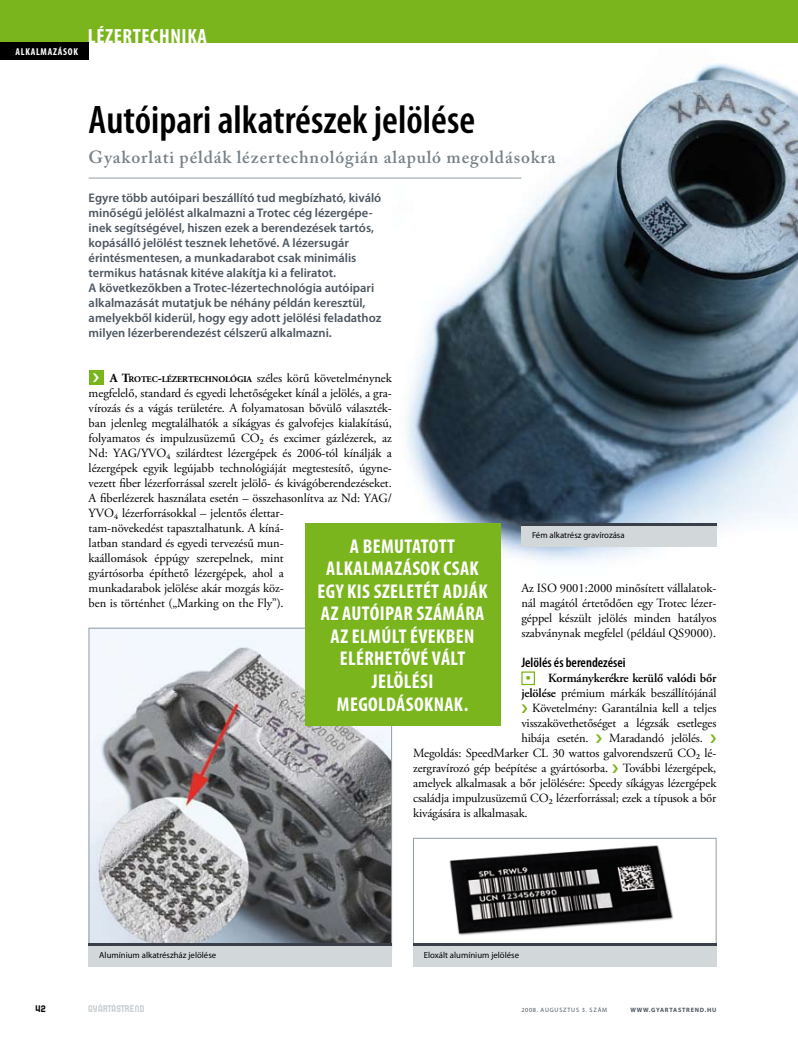
<style>
.page{position:relative;width:798px;height:1053px;background:#fff}
.page>*{position:absolute;margin:0;border:0;box-sizing:border-box;transform-origin:0 0}
.t1{font:600 condensed 40px "Myriad Pro";color:#000}
.t2{font:700 condensed 20.62px "Myriad Pro";letter-spacing:.03em;color:#fff}
.t3{font:700 condensed 20px/22.5px "Myriad Pro";letter-spacing:.02em;color:#fff;text-align:center}
.t4{font:600 17.5px "Adobe Caslon Pro";letter-spacing:.05em;color:#768187}
.t5{font:600 condensed 13.75px "Myriad Pro";color:#000}
.t6{font:12.5px/15px "Adobe Garamond Pro";letter-spacing:-.005em;color:#000}
.t7{font:600 12.5px/15px "Myriad Pro";color:#4e5761}
.t8{font:600 12.5px "Adobe Garamond Pro";letter-spacing:-.01em;color:#000}
.t9{font:10.12px "SF Speedwaystar Condensed";letter-spacing:.02em;color:#c7cdd0}
.t10{font:700 condensed 10px "Myriad Pro";letter-spacing:.07em;color:#fff}
.t11{font:10px "SF Speedwaystar";color:#000}
.t12{font:8.75px "Myriad Pro";color:#000}
.t13{font:6.25px "Myriad Pro";letter-spacing:.12em;color:#4e5761}
.t14{font:700 6.25px "Myriad Pro";letter-spacing:.12em;color:#4e5761}
.s1{font-weight:700}
.s2{font-weight:700;font-size:8.75px}
.s3{font-weight:700;color:#7ab51d}
.s4{font-weight:600}
</style>
<div class="page">
<img style="left:305px;top:63px;width:492px;height:550px">
<div style="left:0;top:0;width:797px;height:43px;background:#7ab51d"></div>
<hr style="left:797px;top:0;width:1px;height:43px;background:#7ab51d">
<img style="left:91px;top:630px;width:299px;height:313px">
<img style="left:428px;top:837px;width:265px;height:98px">
<div style="left:413px;top:838px;width:303px;height:120px;border:1px solid #929fa7"></div>
<div style="left:0;top:43px;width:89px;height:17px;background:#000"></div>
<div style="left:89px;top:370px;width:14px;height:14px;background:#7ab51d"></div>
<div style="left:521px;top:671px;width:14px;height:14px;border:1px solid #7ab51d"></div>
<hr style="left:89px;top:178px;width:432px;height:1px;background:#929fa7">
<div style="left:521px;top:523px;width:195px;height:23px;background:#d2d7da"></div>
<hr style="left:521px;top:523px;width:195px;height:2px;background:#394049">
<div style="left:413px;top:943px;width:303px;height:23px;background:#d2d7da"></div>
<hr style="left:413px;top:943px;width:303px;height:2px;background:#394049">
<div style="left:89px;top:943px;width:303px;height:23px;background:#d2d7da"></div>
<hr style="left:89px;top:943px;width:303px;height:2px;background:#394049">
<div style="left:305px;top:523px;width:195px;height:202px;background:#7ab51d"></div>
<p class="t10" style="left:16px;top:46px;width:64px">ALKALMAZÁSOK</p>
<h2 class="t2" style="left:88px;top:23px;width:120px">LÉZERTECHNIKA</h2>
<h1 class="t1" style="left:89px;top:95px;width:388px">Autóipari alkatrészek jelölése</h1>
<h3 class="t4" style="left:89px;top:146px;width:468px">Gyakorlati példák lézertechnológián alapuló megoldásokra</h3>
<p class="t7" style="left:89px;top:190px;width:294px">Egyre több autóipari beszállító tud megbízható, kiváló minőségű jelölést alkalmazni a Trotec cég lézergépe&shy;inek segítségével, hiszen ezek a berendezések tartós, kopásálló jelölést tesznek lehetővé. A lézersugár érintésmentesen, a munkadarabot csak minimális termikus hatásnak kitéve alakítja ki a feliratot.<br>A következőkben a Trotec-lézertechnológia autóipari alkalmazását mutatjuk be néhány példán keresztül, amelyekből kiderül, hogy egy adott jelölési feladathoz milyen lézerberendezést célszerű alkalmazni.</p>
<p class="t6" style="left:89px;top:371px;width:304px;text-indent:21px"><span class="s1">A T</span><span class="s2">ROTEC</span><span class="s1">-</span><span class="s2">LÉZERTECHNOLÓGIA</span> széles körű követelménynek megfelelő, standard és egyedi lehetőségeket kínál a jelölés, a gra&shy;vírozás és a vágás területére. A folyamatosan bővülő választék&shy;ban jelenleg megtalálhatók a síkágyas és galvofejes kialakítású, folyamatos és impulzusüzemű CO₂ és excimer gázlézerek, az Nd: YAG/YVO₄ szilárdtest lézergépek és 2006-tól kínálják a lézergépek egyik legújabb technológiáját megtestesítő, úgyne&shy;vezett fiber lézerforrással szerelt jelölő- és kivágóberendezéseket.<br>A fiberlézerek használata esetén – összehasonlítva az Nd: YAG/ YVO₄ lézerforrásokkal – jelentős élettar-<br>tam-növekedést tapasztalhatunk. A kíná-<br>latban standard és egyedi tervezésű mun-<br>kaállomások éppúgy szerepelnek, mint<br>gyártósorba építhető lézergépek, ahol a<br>munkadarabok jelölése akár mozgás köz-<br>ben is történhet („Marking on the Fly”).</p>
<p class="t12" style="left:531px;top:530px;width:94px">Fém alkatrész gravírozása</p>
<h3 class="t3" style="left:317px;top:534px;width:171px">A BEMUTATOTT<br>ALKALMAZÁSOK CSAK<br>EGY KIS SZELETÉT ADJÁK<br>AZ AUTÓIPAR SZÁMÁRA<br>AZ ELMÚLT ÉVEKBEN<br>ELÉRHETŐVÉ VÁLT<br>JELÖLÉSI<br>MEGOLDÁSOKNAK.</h3>
<p class="t6" style="left:521px;top:581px;width:196px;text-align:justify">Az ISO 9001:2000 minősített vállalatok&shy;nál magától értetődően egy Trotec lézer&shy;géppel készült jelölés minden hatályos szabványnak megfelel (például QS9000).</p>
<p class="t5" style="left:521px;top:654px;width:106px">Jelölés és berendezései</p>
<p class="t8" style="left:525px;top:670px;width:192px"><span class="s3">•</span> Kormánykerékre kerülő valódi bőr</p>
<p class="t6" style="left:521px;top:686px;width:196px"><span class="s4">jelölése</span> prémium márkák beszállítójánál</p>
<p class="t6" style="left:532px;top:701px;width:185px">Követelmény: Garantálnia kell a teljes</p>
<p class="t6" style="left:521px;top:716px;width:196px">visszakövethetőséget a légzsák esetleges</p>
<p class="t6" style="left:521px;top:731px;width:69px">hibája esetén.</p>
<p class="t6" style="left:413px;top:731px;width:304px;text-indent:196px">Maradandó jelölés.<br>Megoldás: SpeedMarker CL 30 wattos galvorendszerű CO₂ lé&shy;zergravírozó gép beépítése a gyártósorba. További lézergépek, amelyek alkalmasak a bőr jelölésére: Speedy síkágyas lézergépek családja impulzusüzemű CO₂ lézerforrással; ezek a típusok a bőr kivágására is alkalmasak.</p>
<p class="t12" style="left:99px;top:950px;width:118px">Alumínium alkatrészház jelölése</p>
<p class="t12" style="left:423px;top:950px;width:97px">Eloxált alumínium jelölése</p>
<p class="t11" style="left:35px;top:1003px;width:12px">42</p>
<p class="t9" style="left:88px;top:1003px;width:58px">GYÁRTÁSTREND</p>
<p class="t13" style="left:521px;top:1005px;width:87px">2008. augusztus 3. szám</p>
<p class="t14" style="left:630px;top:1005px;width:87px">WWW.GYARTASTREND.HU</p>
</div>
